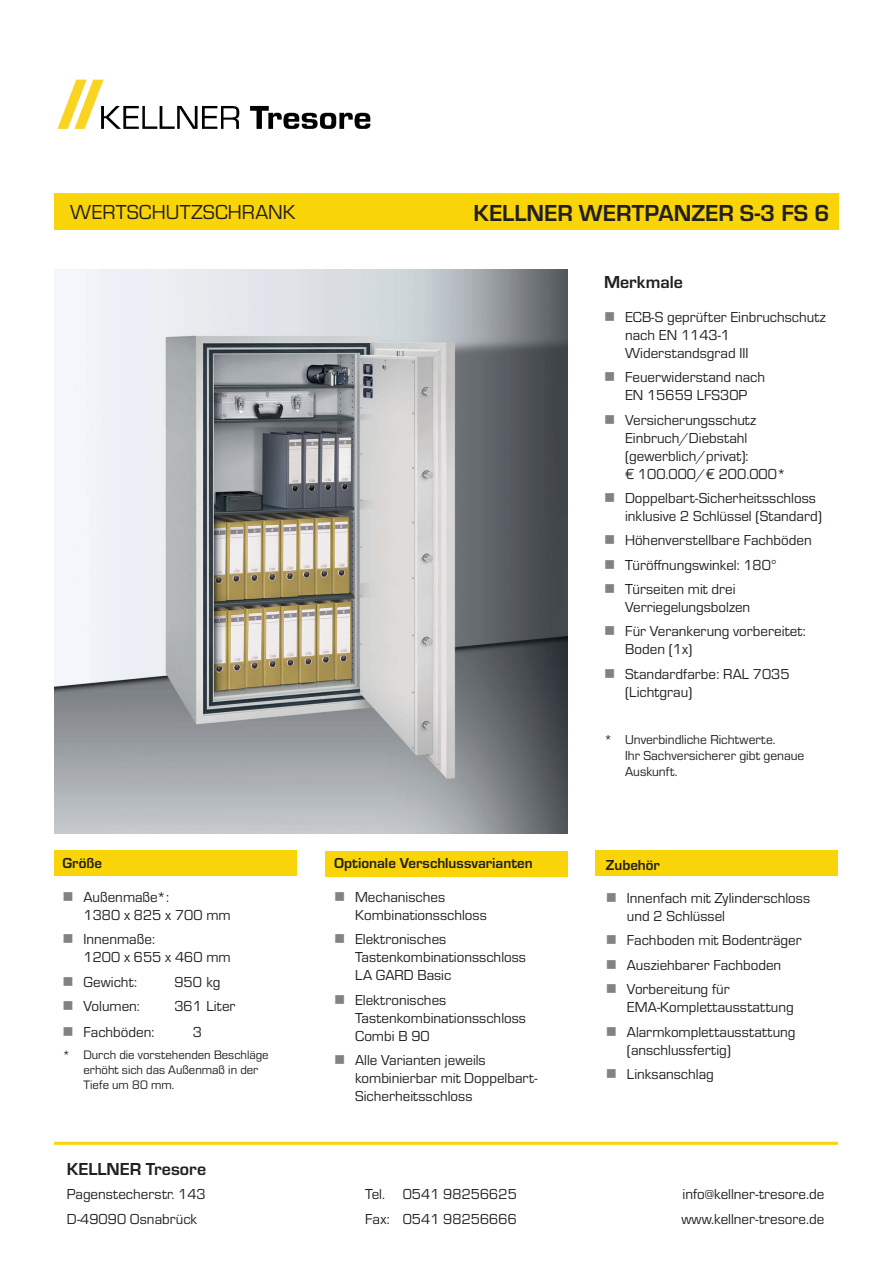
<style>
.page{position:relative;width:893px;height:1263px;background:#fff}
.page>*{position:absolute;margin:0;border:0;box-sizing:border-box;transform-origin:0 0}
.t1{font:700 24px "Eurostile";color:#231f20}
.t2{font:21px "Eurostile";color:#231f20}
.t3{font:700 18px "Eurostile";color:#231f20}
.t4{font:15px/18px "Eurostile";color:#231f20}
.t5{font:700 15px "Eurostile";color:#231f20}
.t6{font:13.5px/16.2px "Eurostile";color:#231f20}
.t7{font:12.75px/15.3px "Eurostile";color:#231f20}
.s1{color:#808285}
</style>
<div class="page">
<div style="left:54px;top:193px;width:785px;height:36px;background:#f8d409"></div>
<div style="left:54px;top:850px;width:242px;height:26px;background:#f8d409"></div>
<div style="left:326px;top:851px;width:242px;height:25px;background:#f8d409"></div>
<div style="left:595px;top:850px;width:243px;height:26px;background:#f8d409"></div>
<img style="left:54px;top:270px;width:513px;height:563px">
<hr style="left:54px;top:1142px;width:784px;height:3px;background:#f8d409">
<img style="left:57px;top:79px;width:314px;height:50px">
<h2 class="t2" style="left:70px;top:198px;width:227px">WERTSCHUTZSCHRANK</h2>
<h1 class="t1" style="left:473px;top:196px;width:358px">KELLNER WERTPANZER S-3 FS 6</h1>
<p class="t5" style="left:63px;top:853px;width:41px">Größe</p>
<p class="t4" style="left:84px;top:887px;width:149px;text-indent:-21px"><span class="s1">■</span> Außenmaße*:<br>1380 x 825 x 700 mm</p>
<p class="t4" style="left:84px;top:929px;width:149px;text-indent:-21px"><span class="s1">■</span> Innenmaße:<br>1200 x 655 x 460 mm</p>
<p class="t4" style="left:63px;top:972px;width:76px"><span class="s1">■</span> Gewicht:</p>
<p class="t4" style="left:174px;top:972px;width:48px">950 kg</p>
<p class="t4" style="left:63px;top:996px;width:79px"><span class="s1">■</span> Volumen:</p>
<p class="t4" style="left:174px;top:996px;width:62px">361 Liter</p>
<p class="t4" style="left:63px;top:1022px;width:93px"><span class="s1">■</span> Fachböden:</p>
<p class="t4" style="left:193px;top:1022px;width:11px">3</p>
<p class="t7" style="left:84px;top:1046px;width:187px;text-indent:-21px">* Durch die vorstehenden Beschläge erhöht sich das Außenmaß in der<br>Tiefe um 80 mm.</p>
<p class="t5" style="left:334px;top:853px;width:200px">Optionale Verschlussvarianten</p>
<p class="t4" style="left:355px;top:887px;width:133px;text-indent:-21px"><span class="s1">■</span> Mechanisches<br>Kombinationsschloss</p>
<p class="t4" style="left:355px;top:929px;width:172px;text-indent:-21px"><span class="s1">■</span> Elektronisches<br>Tastenkombinationsschloss<br>LA GARD Basic</p>
<p class="t4" style="left:355px;top:990px;width:172px;text-indent:-21px"><span class="s1">■</span> Elektronisches<br>Tastenkombinationsschloss<br>Combi B 90</p>
<p class="t4" style="left:355px;top:1050px;width:184px;text-indent:-21px"><span class="s1">■</span> Alle Varianten jeweils kombinierbar mit Doppelbart-<br>Sicherheitsschloss</p>
<p class="t3" style="left:604px;top:270px;width:80px">Merkmale</p>
<p class="t4" style="left:625px;top:307px;width:202px;text-indent:-21px"><span class="s1">■</span> ECB-S geprüfter Einbruchschutz nach EN 1143-1<br>Widerstandsgrad III</p>
<p class="t4" style="left:604px;top:367px;width:163px;text-align:center"><span class="s1">■</span> Feuerwiderstand nach<br>EN 15659 LFS30P</p>
<p class="t4" style="left:625px;top:410px;width:163px;text-indent:-21px"><span class="s1">■</span> Versicherungsschutz<br>Einbruch/Diebstahl (gewerblich/privat):<br>€ 100.000/€ 200.000*</p>
<p class="t4" style="left:625px;top:488px;width:198px;text-indent:-21px"><span class="s1">■</span> Doppelbart-Sicherheitsschloss inklusive 2 Schlüssel (Standard)</p>
<p class="t4" style="left:604px;top:531px;width:209px"><span class="s1">■</span> Höhenverstellbare Fachböden</p>
<p class="t4" style="left:604px;top:555px;width:174px"><span class="s1">■</span> Türöffnungswinkel: 180°</p>
<p class="t4" style="left:625px;top:579px;width:127px;text-indent:-21px"><span class="s1">■</span> Türseiten mit drei<br>Verriegelungsbolzen</p>
<p class="t4" style="left:625px;top:622px;width:182px;text-indent:-21px"><span class="s1">■</span> Für Verankerung vorbereitet:<br>Boden (1x)</p>
<p class="t4" style="left:625px;top:664px;width:166px;text-indent:-21px"><span class="s1">■</span> Standardfarbe: RAL 7035 (Lichtgrau)</p>
<p class="t6" style="left:625px;top:731px;width:181px;text-indent:-21px">* Unverbindliche Richtwerte.<br>Ihr Sachversicherer gibt genaue<br>Auskunft.</p>
<p class="t5" style="left:606px;top:854px;width:56px">Zubehör</p>
<p class="t4" style="left:627px;top:888px;width:185px;text-indent:-21px"><span class="s1">■</span> Innenfach mit Zylinderschloss und 2 Schlüssel</p>
<p class="t4" style="left:606px;top:931px;width:197px"><span class="s1">■</span> Fachboden mit Bodenträger</p>
<p class="t4" style="left:606px;top:955px;width:177px"><span class="s1">■</span> Ausziehbarer Fachboden</p>
<p class="t4" style="left:627px;top:979px;width:168px;text-indent:-21px"><span class="s1">■</span> Vorbereitung für<br>EMA-Komplettausstattung</p>
<p class="t4" style="left:627px;top:1022px;width:170px;text-indent:-21px"><span class="s1">■</span> Alarmkomplettausstattung (anschlussfertig)</p>
<p class="t4" style="left:606px;top:1064px;width:109px"><span class="s1">■</span> Linksanschlag</p>
<p class="t3" style="left:67px;top:1156px;width:141px">KELLNER Tresore</p>
<p class="t4" style="left:67px;top:1185px;width:140px">Pagenstecherstr. 143</p>
<p class="t4" style="left:365px;top:1185px;width:153px">Tel. 0541 98256625</p>
<p class="t4" style="left:682px;top:1185px;width:143px">info@kellner-tresore.de</p>
<p class="t4" style="left:67px;top:1209px;width:132px">D-49090 Osnabrück</p>
<p class="t4" style="left:365px;top:1209px;width:153px">Fax: 0541 98256666</p>
<p class="t4" style="left:682px;top:1209px;width:144px">www.kellner-tresore.de</p>
</div>
